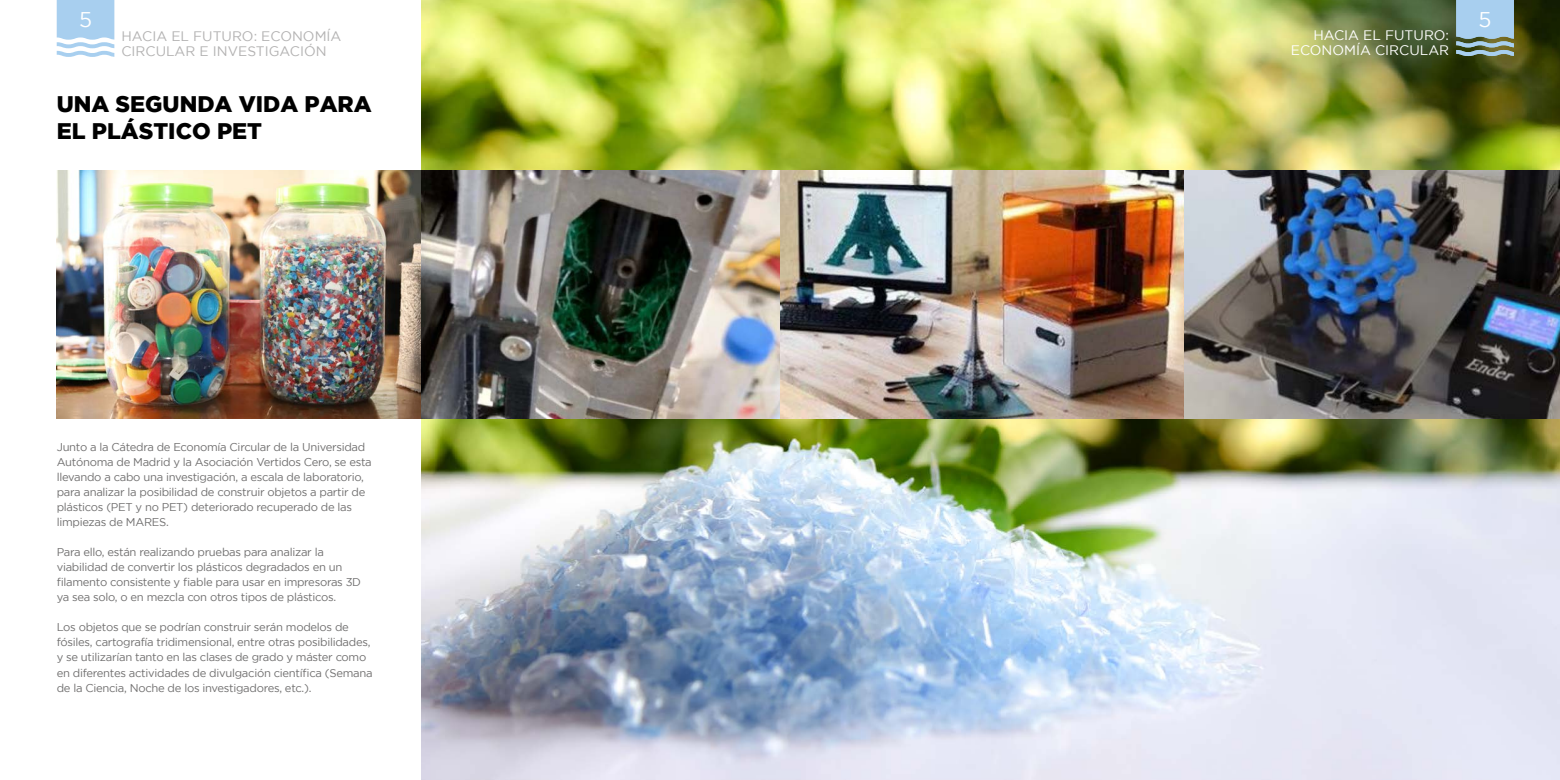
<style>
.page{position:relative;width:1560px;height:780px;background:#fff}
.page>*{position:absolute;margin:0;border:0;box-sizing:border-box;transform-origin:0 0}
.t1{font:900 22.5px/27px "Gotham";color:#000}
.t2{font:21.25px "Gotham";color:#fff}
.t3{font:13.75px/15px "Gotham";color:#b3b2b2}
.t4{font:13.75px/15px "Gotham";color:#fff;text-align:right}
.t5{font:11.25px/15px "Gotham";letter-spacing:-.025em;color:#706f6f}
</style>
<div class="page">
<img style="left:422px;top:0;width:1137px;height:780px">
<svg style="left:57px;top:0;width:57px;height:57px"></svg>
<img style="left:57px;top:170px;width:365px;height:248px">
<img style="left:1182px;top:170px;width:377px;height:248px">
<svg style="left:1455px;top:0;width:58px;height:56px;background:#98b8c7"></svg>
<img style="left:422px;top:170px;width:358px;height:248px">
<img style="left:780px;top:170px;width:402px;height:248px">
<h2 class="t2" style="left:79px;top:8px;width:15px">5</h2>
<p class="t3" style="left:121px;top:28px;width:221px">HACIA EL FUTURO: ECONOMÍA<br>CIRCULAR E INVESTIGACIÓN</p>
<h1 class="t1" style="left:57px;top:90px;width:316px">UNA SEGUNDA VIDA PARA<br>EL PLÁSTICO PET</h1>
<p class="t5" style="left:57px;top:439px;width:316px">Junto a la Cátedra de Economía Circular de la Universidad Autónoma de Madrid y la Asociación Vertidos Cero, se esta llevando a cabo una investigación, a escala de laboratorio, para analizar la posibilidad de construir objetos a partir de plásticos (PET y no PET) deteriorado recuperado de las limpiezas de MARES.</p>
<p class="t5" style="left:57px;top:544px;width:306px">Para ello, están realizando pruebas para analizar la viabilidad de convertir los plásticos degradados en un filamento consistente y fiable para usar en impresoras 3D ya sea solo, o en mezcla con otros tipos de plásticos.</p>
<p class="t5" style="left:57px;top:619px;width:317px">Los objetos que se podrían construir serán modelos de fósiles, cartografía tridimensional, entre otras posibilidades, y se utilizarían tanto en las clases de grado y máster como en diferentes actividades de divulgación científica (Semana de la Ciencia, Noche de los investigadores, etc.).</p>
<p class="t4" style="left:1290px;top:28px;width:160px">HACIA EL FUTURO:<br>ECONOMÍA CIRCULAR</p>
<h2 class="t2" style="left:1478px;top:7px;width:15px">3</h2>
<h2 class="t2" style="left:1478px;top:7px;width:15px">5</h2>
</div>
